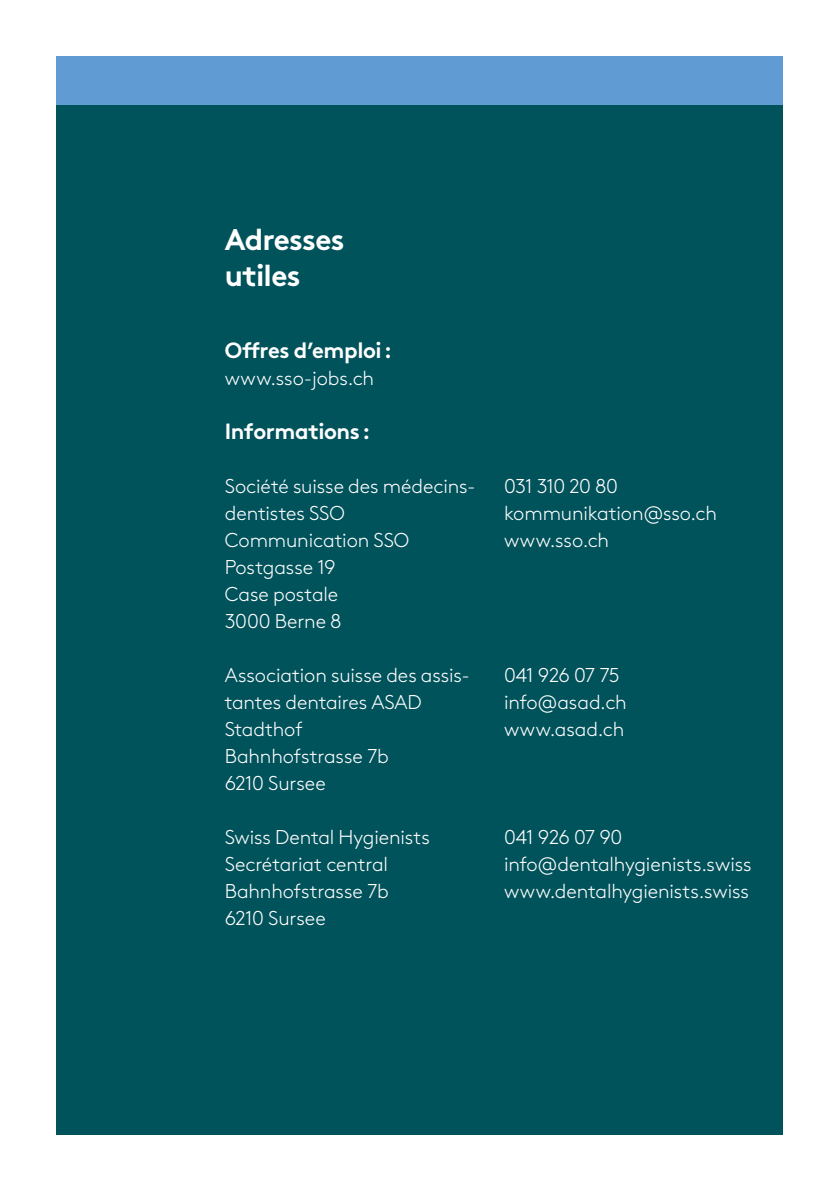
<style>
.page{position:relative;width:840px;height:1191px;background:#fff}
.page>*{position:absolute;margin:0;border:0;box-sizing:border-box;transform-origin:0 0}
.t1{font:700 30px/36px "Brown Pro";letter-spacing:-.025em;color:#fff}
.t2{font:700 22px "Brown Pro";letter-spacing:-.02em;color:#fff}
.t3{font:300 20px/27px "Brown Pro";letter-spacing:-.005em;color:#fff}
</style>
<div class="page">
<div style="left:57px;top:105px;width:725px;height:1029px;background:#00525b"></div>
<div style="left:57px;top:57px;width:725px;height:48px;background:#619bd3"></div>
<h1 class="t1" style="left:225px;top:218px;width:121px">Adresses utiles</h1>
<p class="t2" style="left:225px;top:332px;width:169px">Offres d’emploi:</p>
<p class="t3" style="left:225px;top:363px;width:151px">www.sso-jobs.ch</p>
<p class="t2" style="left:225px;top:413px;width:147px">Informations:</p>
<p class="t3" style="left:225px;top:471px;width:252px">Société suisse des médecins&shy;dentistes SSO<br>Communication SSO<br>Postgasse 19<br>Case postale<br>3000 Berne 8</p>
<p class="t3" style="left:225px;top:660px;width:246px">Association suisse des assis&shy;tantes dentaires ASAD<br>Stadthof<br>Bahnhofstrasse 7b<br>6210 Sursee</p>
<p class="t3" style="left:225px;top:822px;width:207px">Swiss Dental Hygienists<br>Secrétariat central<br>Bahnhofstrasse 7b<br>6210 Sursee</p>
<p class="t3" style="left:503px;top:471px;width:214px">031 310 20 80 kommunikation@sso.ch www.sso.ch</p>
<p class="t3" style="left:503px;top:660px;width:124px">041 926 07 75 info@asad.ch www.asad.ch</p>
<p class="t3" style="left:503px;top:822px;width:249px">041 926 07 90 info@dentalhygienists.swiss www.dentalhygienists.swiss</p>
</div>
